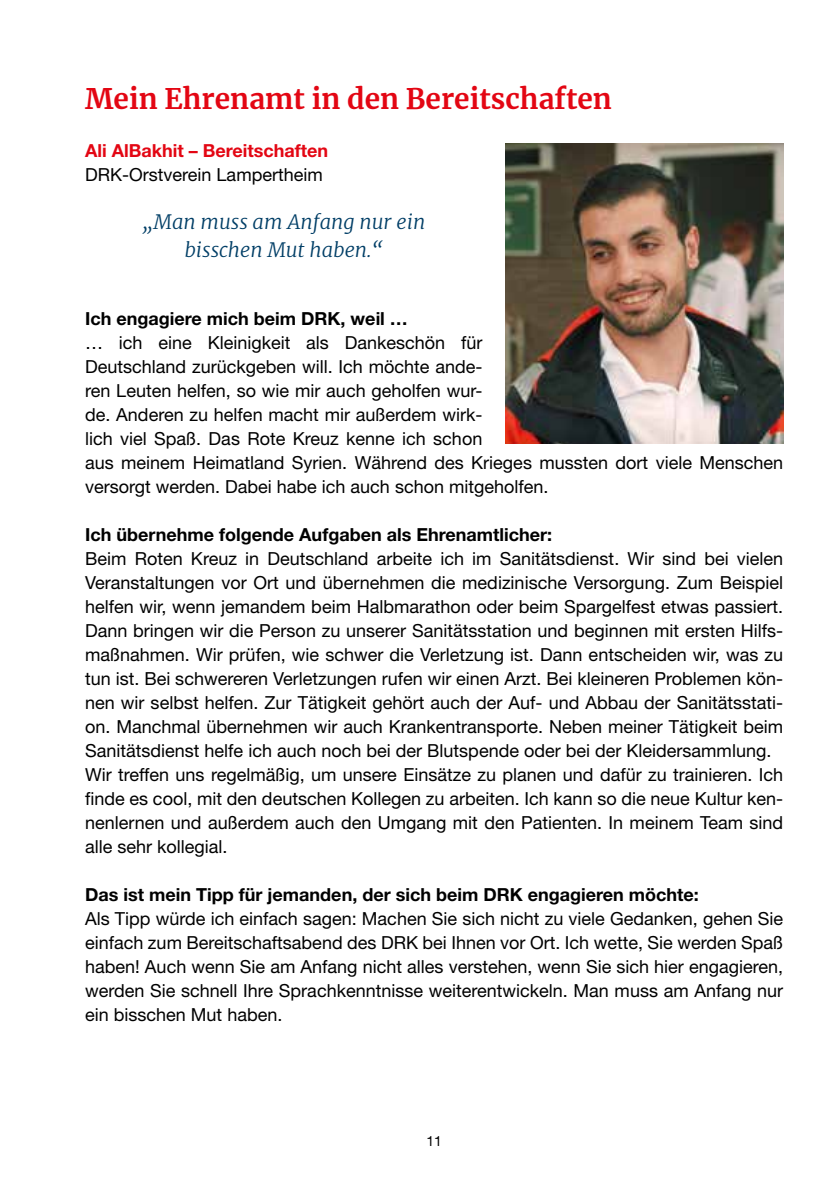
<style>
.page{position:relative;width:840px;height:1191px;background:#fff}
.page>*{position:absolute;margin:0;border:0;box-sizing:border-box;transform-origin:0 0}
.t1{font:700 28px "Merriweather";color:#e30613}
.t2{font:italic 300 20px/28px "Merriweather";color:#003e66;text-align:center}
.t3{font:18px/24px "Helvetica Neue LT Pro";color:#000}
.t4{font:700 18px "Helvetica Neue LT Pro";color:#000}
.t5{font:700 18px "Helvetica Neue LT Pro";color:#e30613}
.t6{font:14px "Helvetica Neue LT Pro";color:#000}
</style>
<div class="page">
<img style="left:505px;top:143px;width:277px;height:301px">
<h1 class="t1" style="left:85px;top:79px;width:528px">Mein Ehrenamt in den Bereitschaften</h1>
<p class="t5" style="left:85px;top:140px;width:244px">Ali AlBakhit – Bereitschaften</p>
<p class="t3" style="left:85px;top:162px;width:239px">DRK-Orstverein Lampertheim</p>
<p class="t2" style="left:142px;top:207px;width:284px">„Man muss am Anfang nur ein bisschen Mut haben.“</p>
<p class="t4" style="left:85px;top:308px;width:324px">Ich engagiere mich beim DRK, weil …</p>
<p class="t3" style="left:85px;top:330px;width:699px">… ich eine Kleinigkeit als Dankeschön für<br>Deutschland zurückgeben will. Ich möchte ande-<br>ren Leuten helfen, so wie mir auch geholfen wur-<br>de. Anderen zu helfen macht mir außerdem wirk-<br>lich viel Spaß. Das Rote Kreuz kenne ich schon<br>aus meinem Heimatland Syrien. Während des Krieges mussten dort viele Menschen versorgt werden. Dabei habe ich auch schon mitgeholfen.</p>
<p class="t4" style="left:85px;top:523px;width:468px">Ich übernehme folgende Aufgaben als Ehrenamtlicher:</p>
<p class="t3" style="left:85px;top:546px;width:699px">Beim Roten Kreuz in Deutschland arbeite ich im Sanitätsdienst. Wir sind bei vielen Veranstaltungen vor Ort und übernehmen die medizinische Versorgung. Zum Beispiel helfen wir, wenn jemandem beim Halbmarathon oder beim Spargelfest etwas passiert.<br>Dann bringen wir die Person zu unserer Sanitätsstation und beginnen mit ersten Hilfs&shy;maßnahmen. Wir prüfen, wie schwer die Verletzung ist. Dann entscheiden wir, was zu tun ist. Bei schwereren Verletzungen rufen wir einen Arzt. Bei kleineren Problemen kön&shy;nen wir selbst helfen. Zur Tätigkeit gehört auch der Auf- und Abbau der Sanitätsstati&shy;on. Manchmal übernehmen wir auch Krankentransporte. Neben meiner Tätigkeit beim Sanitätsdienst helfe ich auch noch bei der Blutspende oder bei der Kleidersammlung.<br>Wir treffen uns regelmäßig, um unsere Einsätze zu planen und dafür zu trainieren. Ich finde es cool, mit den deutschen Kollegen zu arbeiten. Ich kann so die neue Kultur ken&shy;nenlernen und außerdem auch den Umgang mit den Patienten. In meinem Team sind alle sehr kollegial.</p>
<p class="t4" style="left:85px;top:883px;width:615px">Das ist mein Tipp für jemanden, der sich beim DRK engagieren möchte:</p>
<p class="t3" style="left:85px;top:906px;width:699px;text-align:justify">Als Tipp würde ich einfach sagen: Machen Sie sich nicht zu viele Gedanken, gehen Sie einfach zum Bereitschaftsabend des DRK bei Ihnen vor Ort. Ich wette, Sie werden Spaß haben! Auch wenn Sie am Anfang nicht alles verstehen, wenn Sie sich hier engagieren, werden Sie schnell Ihre Sprachkenntnisse weiterentwickeln. Man muss am Anfang nur ein bisschen Mut haben.</p>
<p class="t6" style="left:426px;top:1132px;width:17px">11</p>
</div>
